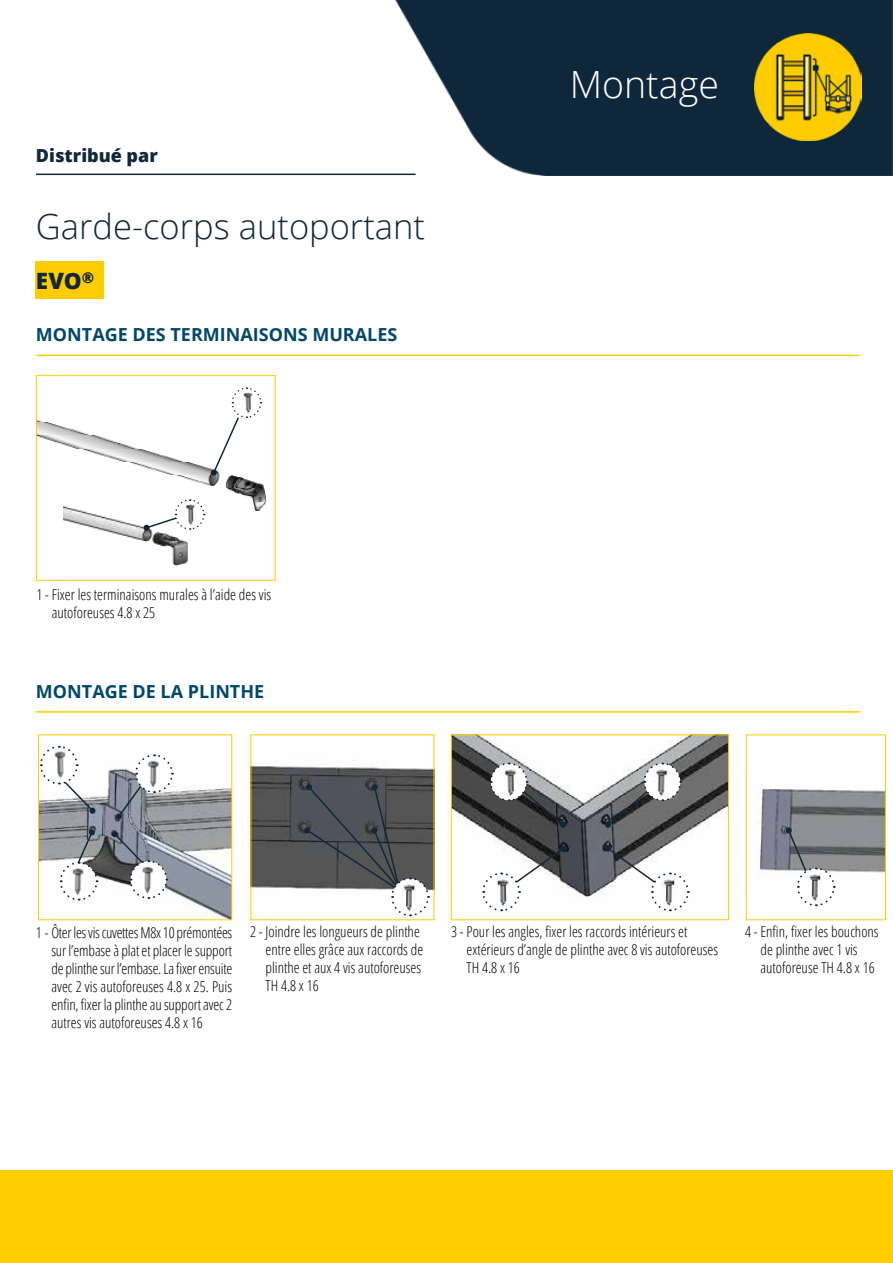
<style>
.page{position:relative;width:893px;height:1263px;background:#fff}
.page>*{position:absolute;margin:0;border:0;box-sizing:border-box;transform-origin:0 0}
.t1{font:300 37.5px "Open Sans";color:#fff}
.t2{font:300 34.5px "Open Sans";color:#11273a}
.t3{font:800 22.5px "Open Sans";color:#11273a}
.t4{font:700 18px "Open Sans";color:#00486b}
.t5{font:800 18px "Open Sans";color:#11273a}
.t6{font:300 condensed 15px/18px "Open Sans";color:#000}
</style>
<div class="page">
<img style="left:296px;top:0;width:597px;height:175px">
<div style="left:423px;top:0;width:393px;height:137px;background:#0f273a"></div>
<hr style="left:36px;top:174px;width:380px;height:1px;background:#11273a">
<div style="left:0;top:1170px;width:893px;height:93px;background:#fc0"></div>
<img style="left:755px;top:34px;width:106px;height:106px">
<div style="left:36px;top:261px;width:68px;height:38px;background:#fc0"></div>
<img style="left:38px;top:420px;width:228px;height:90px">
<div style="left:36px;top:375px;width:240px;height:206px;border:1px solid #fc0"></div>
<img style="left:64px;top:500px;width:142px;height:67px">
<svg style="left:143px;top:498px;width:62px;height:33px"></svg>
<img style="left:173px;top:497px;width:28px;height:35px">
<svg style="left:210px;top:387px;width:52px;height:89px"></svg>
<hr style="left:36px;top:355px;width:824px;height:1px;background:#fc0">
<img style="left:252px;top:765px;width:180px;height:126px">
<svg style="left:304px;top:784px;width:126px;height:133px"></svg>
<img style="left:401px;top:881px;width:18px;height:31px">
<img style="left:756px;top:789px;width:128px;height:87px">
<div style="left:746px;top:734px;width:140px;height:186px;border:1px solid #fc0"></div>
<svg style="left:786px;top:827px;width:50px;height:80px"></svg>
<img style="left:453px;top:736px;width:274px;height:161px">
<div style="left:451px;top:734px;width:278px;height:186px;border:1px solid #fc0"></div>
<svg style="left:604px;top:845px;width:86px;height:67px"></svg>
<img style="left:660px;top:876px;width:19px;height:31px">
<svg style="left:605px;top:761px;width:77px;height:67px"></svg>
<img style="left:653px;top:766px;width:19px;height:31px">
<svg style="left:481px;top:845px;width:86px;height:67px"></svg>
<img style="left:492px;top:876px;width:19px;height:31px">
<svg style="left:489px;top:761px;width:77px;height:67px"></svg>
<img style="left:499px;top:766px;width:19px;height:31px">
<img style="left:40px;top:768px;width:190px;height:150px">
<div style="left:38px;top:734px;width:194px;height:186px;border:1px solid #fc0"></div>
<svg style="left:59px;top:829px;width:40px;height:72px"></svg>
<img style="left:69px;top:865px;width:19px;height:31px">
<svg style="left:112px;top:831px;width:56px;height:69px"></svg>
<img style="left:139px;top:863px;width:19px;height:32px">
<svg style="left:116px;top:754px;width:58px;height:66px"></svg>
<img style="left:145px;top:757px;width:18px;height:32px">
<svg style="left:39px;top:745px;width:57px;height:69px"></svg>
<img style="left:49px;top:749px;width:19px;height:32px">
<hr style="left:36px;top:711px;width:824px;height:2px;background:#fc0">
<p class="t5" style="left:36px;top:142px;width:123px">Distribué par</p>
<h2 class="t2" style="left:36px;top:203px;width:391px">Garde-corps autoportant</h2>
<h3 class="t3" style="left:36px;top:263px;width:60px">EVO<sup>®</sup></h3>
<p class="t4" style="left:36px;top:322px;width:363px">MONTAGE DES TERMINAISONS MURALES</p>
<p class="t6" style="left:52px;top:585px;width:221px;text-indent:-15px">1 - Fixer les terminaisons murales à l’aide des vis autoforeuses 4.8 x 25</p>
<p class="t4" style="left:36px;top:678px;width:230px">MONTAGE DE LA PLINTHE</p>
<h1 class="t1" style="left:570px;top:59px;width:151px">Montage</h1>
<p class="t6" style="left:51px;top:923px;width:182px;text-align:justify;text-indent:-15px">1 - Ôter les vis cuvettes M8x 10 prémontées sur l’embase à plat et placer le support de plinthe sur l’embase. La fixer ensuite avec 2 vis autoforeuses 4.8 x 25. Puis enfin, fixer la plinthe au support avec 2 autres vis autoforeuses 4.8 x 16</p>
<p class="t6" style="left:467px;top:922px;width:253px;text-indent:-15px">3 - Pour les angles, fixer les raccords intérieurs et extérieurs d’angle de plinthe avec 8 vis autoforeuses<br>TH 4.8 x 16</p>
<p class="t6" style="left:760px;top:922px;width:120px;text-indent:-15px">4 - Enfin, fixer les bouchons de plinthe avec 1 vis autoforeuse TH 4.8 x 16</p>
<p class="t6" style="left:265px;top:922px;width:159px;text-indent:-15px">2 - Joindre les longueurs de plinthe entre elles grâce aux raccords de plinthe et aux 4 vis autoforeuses<br>TH 4.8 x 16</p>
</div>
